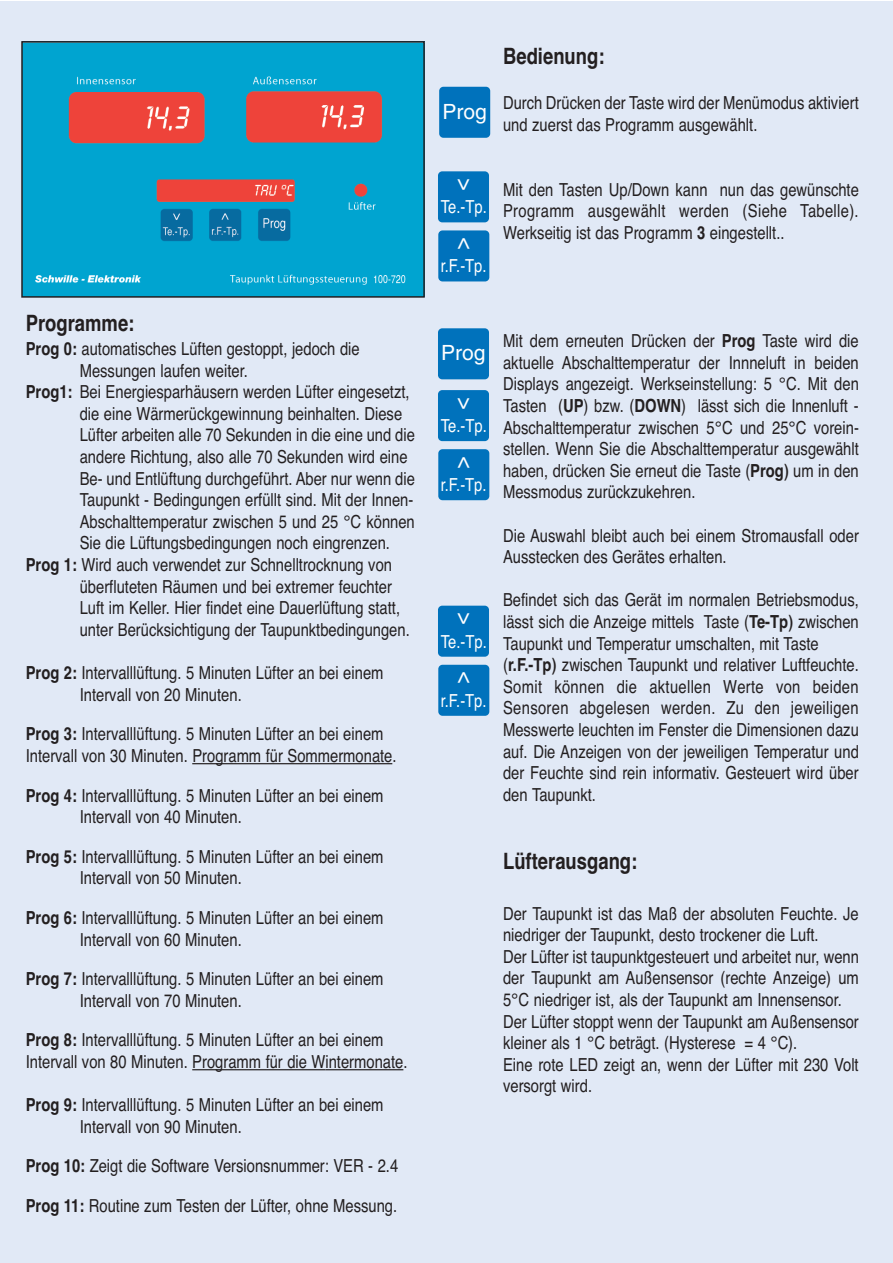
<style>
.page{position:relative;width:893px;height:1263px;background:#fff}
.page>*{position:absolute;margin:0;border:0;box-sizing:border-box;transform-origin:0 0}
.t1{font:700 condensed 22.5px "Helvetica";color:#231f20}
.t2{font:condensed 22.5px "Helvetica";color:#fff}
.t3{font:21px "Helvetica";color:#fff}
.t4{font:condensed 18px/21.6px "Helvetica";color:#231f20}
.t5{font:condensed 18px "Helvetica";color:#fff}
.s1{font-weight:700}
</style>
<div class="page">
<div style="left:0;top:2px;width:891px;height:1261px;background:#e1e9f6"></div>
<img style="left:24px;top:44px;width:398px;height:251px">
<div style="left:21px;top:41px;width:404px;height:257px;border:2px solid #231f20"></div>
<hr style="left:891px;top:2px;width:2px;height:1261px;background:#e1e9f6">
<hr style="left:192px;top:763px;width:200px;height:1px;background:#231f20">
<hr style="left:192px;top:1069px;width:133px;height:1px;background:#231f20">
<hr style="left:325px;top:1069px;width:78px;height:1px;background:#231f20">
<div style="left:439px;top:87px;width:51px;height:51px;background:#0072bc;border-radius:4px"></div>
<div style="left:438px;top:171px;width:51px;height:51px;background:#0072bc;border-radius:4px"></div>
<div style="left:438px;top:230px;width:51px;height:51px;background:#0072bc;border-radius:4px"></div>
<div style="left:438px;top:328px;width:51px;height:51px;background:#0072bc;border-radius:4px"></div>
<div style="left:438px;top:390px;width:51px;height:51px;background:#0072bc;border-radius:4px"></div>
<div style="left:438px;top:449px;width:51px;height:51px;background:#0072bc;border-radius:4px"></div>
<div style="left:438px;top:606px;width:51px;height:51px;background:#0072bc;border-radius:4px"></div>
<div style="left:438px;top:665px;width:51px;height:51px;background:#0072bc;border-radius:4px"></div>
<p class="t1" style="left:26px;top:310px;width:110px">Programme:</p>
<p class="t4" style="left:26px;top:338px;width:335px"><span class="s1">Prog 0:</span> automatisches Lüften gestoppt, jedoch die</p>
<p class="t4" style="left:80px;top:360px;width:170px">Messungen laufen weiter.</p>
<p class="t4" style="left:26px;top:381px;width:385px"><span class="s1">Prog1:</span> Bei Energiesparhäusern werden Lüfter eingesetzt,</p>
<p class="t4" style="left:80px;top:403px;width:324px">die eine Wärmerückgewinnung beinhalten. Diese</p>
<p class="t4" style="left:80px;top:424px;width:337px">Lüfter arbeiten alle 70 Sekunden in die eine und die</p>
<p class="t4" style="left:80px;top:446px;width:329px">andere Richtung, also alle 70 Sekunden wird eine</p>
<p class="t4" style="left:80px;top:468px;width:337px">Be- und Entlüftung durchgeführt. Aber nur wenn die</p>
<p class="t4" style="left:80px;top:489px;width:335px">Taupunkt - Bedingungen erfüllt sind. Mit der Innen-</p>
<p class="t4" style="left:80px;top:511px;width:337px">Abschalttemperatur zwischen 5 und 25 °C können</p>
<p class="t4" style="left:80px;top:532px;width:312px">Sie die Lüftungsbedingungen noch eingrenzen.</p>
<p class="t4" style="left:26px;top:554px;width:368px"><span class="s1">Prog 1:</span> Wird auch verwendet zur Schnelltrocknung von</p>
<p class="t4" style="left:80px;top:576px;width:314px">überfluteten Räumen und bei extremer feuchter</p>
<p class="t4" style="left:80px;top:597px;width:322px">Luft im Keller. Hier findet eine Dauerlüftung statt,</p>
<p class="t4" style="left:80px;top:619px;width:332px">unter Berücksichtigung der Taupunktbedingungen.</p>
<p class="t4" style="left:80px;top:662px;width:305px;text-indent:-54px"><span class="s1">Prog 2:</span> Intervalllüftung. 5 Minuten Lüfter an bei einem<br>Intervall von 20 Minuten.</p>
<p class="t4" style="left:26px;top:723px;width:372px"><span class="s1">Prog 3:</span> Intervalllüftung. 5 Minuten Lüfter an bei einem<br>Intervall von 30 Minuten. Programm für Sommermonate.</p>
<p class="t4" style="left:80px;top:784px;width:305px;text-indent:-54px"><span class="s1">Prog 4:</span> Intervalllüftung. 5 Minuten Lüfter an bei einem<br>Intervall von 40 Minuten.</p>
<p class="t4" style="left:80px;top:846px;width:305px;text-indent:-54px"><span class="s1">Prog 5:</span> Intervalllüftung. 5 Minuten Lüfter an bei einem<br>Intervall von 50 Minuten.</p>
<p class="t4" style="left:80px;top:907px;width:305px;text-indent:-54px"><span class="s1">Prog 6:</span> Intervalllüftung. 5 Minuten Lüfter an bei einem<br>Intervall von 60 Minuten.</p>
<p class="t4" style="left:80px;top:968px;width:305px;text-indent:-54px"><span class="s1">Prog 7:</span> Intervalllüftung. 5 Minuten Lüfter an bei einem<br>Intervall von 70 Minuten.</p>
<p class="t4" style="left:26px;top:1029px;width:383px"><span class="s1">Prog 8:</span> Intervalllüftung. 5 Minuten Lüfter an bei einem<br>Intervall von 80 Minuten. Programm für die Wintermonate.</p>
<p class="t4" style="left:80px;top:1094px;width:305px;text-indent:-54px"><span class="s1">Prog 9:</span> Intervalllüftung. 5 Minuten Lüfter an bei einem<br>Intervall von 90 Minuten.</p>
<p class="t4" style="left:26px;top:1146px;width:374px;line-height:39.6px"><span class="s1">Prog 10:</span> Zeigt die Software Versionsnummer: VER - 2.4<br><span class="s1">Prog 11:</span> Routine zum Testen der Lüfter, ohne Messung.</p>
<p class="t3" style="left:442px;top:104px;width:46px">Prog</p>
<p class="t1" style="left:503px;top:43px;width:103px">Bedienung:</p>
<p class="t4" style="left:503px;top:92px;width:357px">Durch Drücken der Taste wird der Menümodus aktiviert und zuerst das Programm ausgewählt.</p>
<p class="t2" style="left:479px;top:179px;width:12px;rotate:90deg">&gt;</p>
<p class="t5" style="left:441px;top:197px;width:47px">Te.-Tp.</p>
<p class="t2" style="left:448px;top:249px;width:12px;rotate:-90deg">&gt;</p>
<p class="t5" style="left:441px;top:256px;width:47px">r.F.-Tp.</p>
<p class="t4" style="left:503px;top:179px;width:357px;text-align:justify">Mit den Tasten Up/Down kann nun das gewünschte Programm ausgewählt werden (Siehe Tabelle).<br>Werkseitig ist das Programm <span class="s1">3</span> eingestellt..</p>
<p class="t3" style="left:441px;top:345px;width:46px">Prog</p>
<p class="t2" style="left:479px;top:398px;width:12px;rotate:90deg">&gt;</p>
<p class="t5" style="left:441px;top:415px;width:47px">Te.-Tp.</p>
<p class="t2" style="left:448px;top:468px;width:12px;rotate:-90deg">&gt;</p>
<p class="t5" style="left:441px;top:474px;width:47px">r.F.-Tp.</p>
<p class="t2" style="left:479px;top:613px;width:12px;rotate:90deg">&gt;</p>
<p class="t5" style="left:441px;top:631px;width:47px">Te.-Tp.</p>
<p class="t2" style="left:448px;top:683px;width:12px;rotate:-90deg">&gt;</p>
<p class="t5" style="left:441px;top:690px;width:47px">r.F.-Tp.</p>
<p class="t4" style="left:503px;top:330px;width:357px;text-align:justify">Mit dem erneuten Drücken der <span class="s1">Prog</span> Taste wird die aktuelle Abschalttemperatur der Innneluft in beiden Displays angezeigt. Werkseinstellung: 5 °C. Mit den Tasten (<span class="s1">UP</span>) bzw. (<span class="s1">DOWN</span>) lässt sich die Innenluft - Abschalttemperatur zwischen 5°C und 25°C vorein&shy;stellen. Wenn Sie die Abschalttemperatur ausgewählt haben, drücken Sie erneut die Taste (<span class="s1">Prog)</span> um in den Messmodus zurückzukehren.</p>
<p class="t4" style="left:503px;top:524px;width:357px">Die Auswahl bleibt auch bei einem Stromausfall oder<br>Ausstecken des Gerätes erhalten.</p>
<p class="t4" style="left:503px;top:589px;width:357px">Befindet sich das Gerät im normalen Betriebsmodus, lässt sich die Anzeige mittels Taste (<span class="s1">Te-Tp)</span> zwischen Taupunkt und Temperatur umschalten, mit Taste (<span class="s1">r.F.-Tp)</span> zwischen Taupunkt und relativer Luftfeuchte.<br>Somit können die aktuellen Werte von beiden Sensoren abgelesen werden. Zu den jeweiligen Messwerte leuchten im Fenster die Dimensionen dazu auf. Die Anzeigen von der jeweiligen Temperatur und der Feuchte sind rein informativ. Gesteuert wird über den Taupunkt.</p>
<p class="t1" style="left:503px;top:848px;width:136px">Lüfterausgang:</p>
<p class="t4" style="left:503px;top:902px;width:357px">Der Taupunkt ist das Maß der absoluten Feuchte. Je niedriger der Taupunkt, desto trockener die Luft.<br>Der Lüfter ist taupunktgesteuert und arbeitet nur, wenn der Taupunkt am Außensensor (rechte Anzeige) um 5°C niedriger ist, als der Taupunkt am Innensensor.<br>Der Lüfter stoppt wenn der Taupunkt am Außensensor kleiner als 1 °C beträgt. (Hysterese = 4 °C).<br>Eine rote LED zeigt an, wenn der Lüfter mit 230 Volt versorgt wird.</p>
</div>
